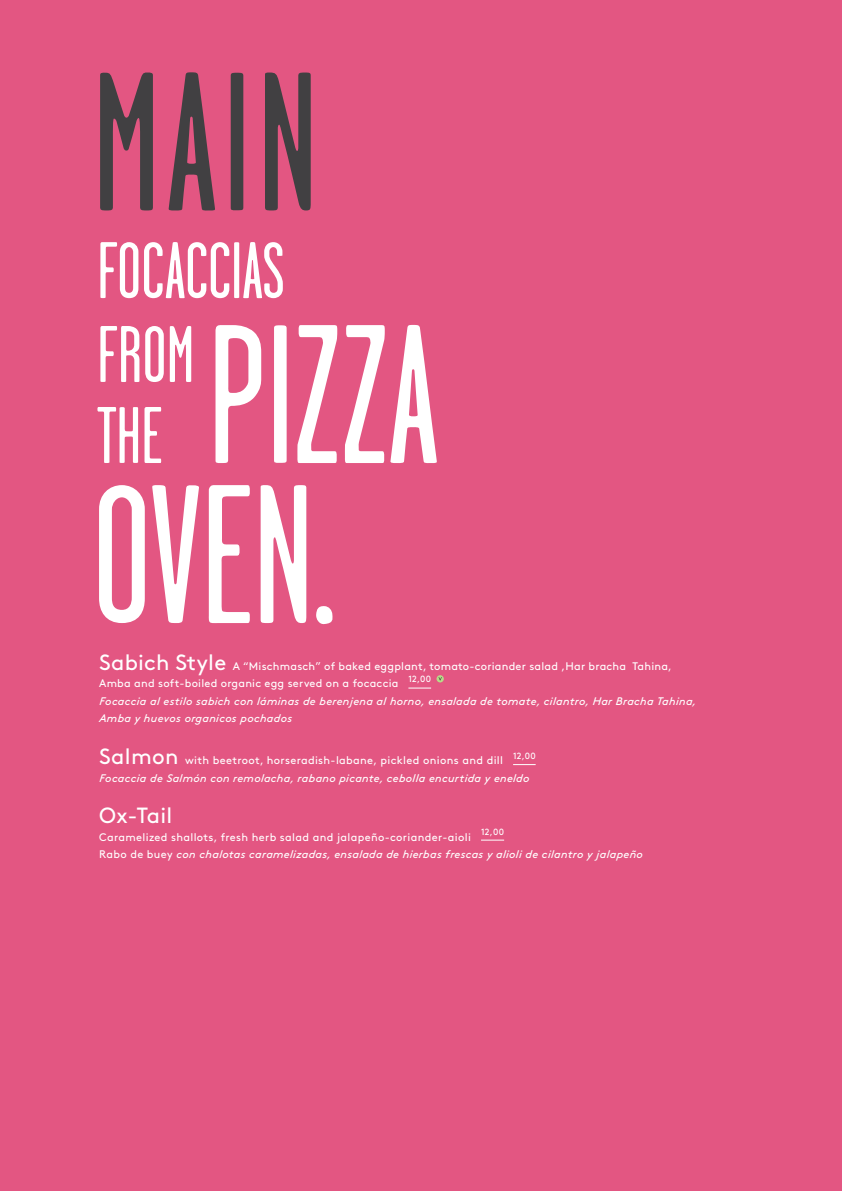
<style>
.page{position:relative;width:842px;height:1191px;background:#e35682}
.page>*{position:absolute;margin:0;border:0;box-sizing:border-box;transform-origin:0 0}
.t1{font:197px/160px "Garage Gothic";color:#fff;text-align:center}
.t2{font:197px "Garage Gothic";color:#414042}
.t3{font:80px/81px "Garage Gothic";color:#fff}
.t4{font:22px "Brown";letter-spacing:.015em;color:#fff}
.t5{font:italic 11px/17.5px "Brown";letter-spacing:.025em;color:#fff}
.s1{font-style:normal;font-size:22px}
.s2{font-style:normal}
</style>
<div class="page">
<svg style="left:408px;top:687px;width:23px;height:1px"></svg>
<svg style="left:513px;top:764px;width:23px;height:1px"></svg>
<svg style="left:481px;top:839px;width:23px;height:1px"></svg>
<svg style="left:436px;top:675px;width:8px;height:7px"></svg>
<svg style="left:438px;top:677px;width:4px;height:3px"></svg>
<h1 class="t2" style="left:92px;top:41px;width:228px">MAIN</h1>
<h2 class="t3" style="left:97px;top:231px;width:189px">FOCACCIAS</h2>
<h1 class="t1" style="left:92px;top:318px;width:348px">PIZZA<br>OVEN.</h1>
<h2 class="t3" style="left:97px;top:315px;width:99px">FROM<br>THE</h2>
<p class="t5" style="left:99px;top:656px;width:599px"><span class="s1">Sabich Style</span> <span class="s2">A “Mischmasch” of baked eggplant, tomato-coriander salad ,Har bracha Tahina, Amba and soft-boiled organic egg served on a focaccia</span> <sup>12,00<br></sup>Focaccia al estilo sabich con láminas de berenjena al horno, ensalada de tomate, cilantro, Har Bracha Tahina, Amba y huevos organicos pochados</p>
<p class="t5" style="left:99px;top:750px;width:438px"><span class="s1">Salmon</span> <span class="s2">with beetroot, horseradish-labane, pickled onions and dill</span> <sup>12,00<br></sup>Focaccia de Salmón con remolacha, rabano picante, cebolla encurtida y eneldo</p>
<h3 class="t4" style="left:99px;top:798px;width:75px">Ox-Tail</h3>
<p class="t5" style="left:99px;top:827px;width:547px"><span class="s2">Caramelized shallots, fresh herb salad and jalapeño-coriander-aioli</span> <sup>12,00<br></sup><span class="s2">Ra b o d e b u e y</span> con chalotas caramelizadas, ensalada de hierbas frescas y alioli de cilantro y jalap eño</p>
</div>
